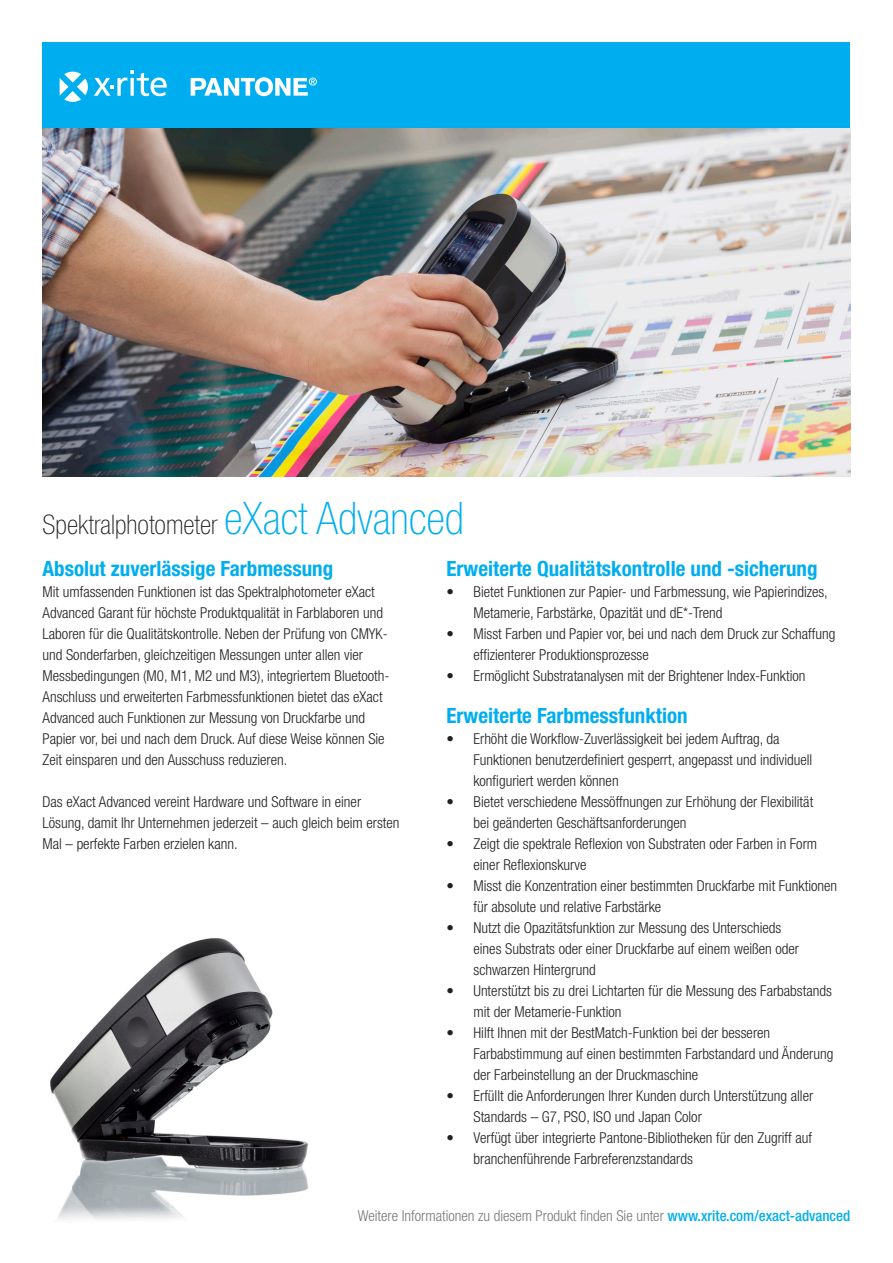
<style>
.page{position:relative;width:893px;height:1263px;background:#fff}
.page>*{position:absolute;margin:0;border:0;box-sizing:border-box;transform-origin:0 0}
.SellSheet-H3{font:100 condensed 27px "Helvetica Neue LT Std";color:#231f20}
.SellSheet-H2{font:700 condensed 21px "Helvetica Neue LT Std";color:#00aeef}
.SellSheet-Body{font:300 condensed 15px/21px "Helvetica Neue LT Std";color:#231f20}
.SellSheet-Info{font:300 condensed 15px "Helvetica Neue LT Std";color:#76787b}
.s1{font-size:45px;color:#00aeef}
.s2{font-weight:500;color:#00aeef}
</style>
<div class="page">
<img style="left:43px;top:128px;width:807px;height:348px">
<div style="left:43px;top:43px;width:807px;height:85px;background:#00aeef"></div>
<img style="left:50px;top:938px;width:259px;height:282px">
<svg style="left:191px;top:77px;width:125px;height:19px"></svg>
<svg style="left:94px;top:70px;width:73px;height:26px"></svg>
<svg style="left:60px;top:72px;width:28px;height:30px"></svg>
<p class="SellSheet-H3" style="left:43px;top:509px;width:423px">Spektralphotometer <span class="s1">eXact Advanced</span></p>
<p class="SellSheet-H2" style="left:446px;top:556px;width:373px">Erweiterte Qualitätskontrolle und -sicherung</p>
<p class="SellSheet-Body" style="left:473px;top:581px;width:356px;text-indent:-27px">• Bietet Funktionen zur Papier- und Farbmessung, wie Papierindizes,<br>Metamerie, Farbstärke, Opazität und dE*-Trend</p>
<p class="SellSheet-Body" style="left:473px;top:623px;width:363px;text-indent:-27px">• Misst Farben und Papier vor, bei und nach dem Druck zur Schaffung effizienterer Produktionsprozesse</p>
<p class="SellSheet-Body" style="left:446px;top:665px;width:360px">• Ermöglicht Substratanalysen mit der Brightener Index-Funktion</p>
<p class="SellSheet-H2" style="left:446px;top:703px;width:243px">Erweiterte Farbmessfunktion</p>
<p class="SellSheet-Body" style="left:473px;top:728px;width:340px;text-indent:-27px">• Erhöht die Workflow-Zuverlässigkeit bei jedem Auftrag, da<br>Funktionen benutzerdefiniert gesperrt, angepasst und individuell konfiguriert werden können</p>
<p class="SellSheet-Body" style="left:473px;top:791px;width:341px;text-indent:-27px">• Bietet verschiedene Messöffnungen zur Erhöhung der Flexibilität bei geänderten Geschäftsanforderungen</p>
<p class="SellSheet-Body" style="left:473px;top:833px;width:345px;text-indent:-27px">• Zeigt die spektrale Reflexion von Substraten oder Farben in Form einer Reflexionskurve</p>
<p class="SellSheet-Body" style="left:473px;top:875px;width:365px;text-indent:-27px">• Misst die Konzentration einer bestimmten Druckfarbe mit Funktionen für absolute und relative Farbstärke</p>
<p class="SellSheet-Body" style="left:473px;top:917px;width:327px;text-indent:-27px">• Nutzt die Opazitätsfunktion zur Messung des Unterschieds eines Substrats oder einer Druckfarbe auf einem weißen oder schwarzen Hintergrund</p>
<p class="SellSheet-Body" style="left:473px;top:980px;width:360px;text-indent:-27px">• Unterstützt bis zu drei Lichtarten für die Messung des Farbabstands mit der Metamerie-Funktion</p>
<p class="SellSheet-Body" style="left:473px;top:1022px;width:361px;text-indent:-27px">• Hilft Ihnen mit der BestMatch-Funktion bei der besseren<br>Farbabstimmung auf einen bestimmten Farbstandard und Änderung der Farbeinstellung an der Druckmaschine</p>
<p class="SellSheet-Body" style="left:473px;top:1085px;width:341px;text-indent:-27px">• Erfüllt die Anforderungen Ihrer Kunden durch Unterstützung aller<br>Standards – G7, PSO, ISO und Japan Color</p>
<p class="SellSheet-Body" style="left:473px;top:1127px;width:340px;text-indent:-27px">• Verfügt über integrierte Pantone-Bibliotheken für den Zugriff auf branchenführende Farbreferenzstandards</p>
<p class="SellSheet-H2" style="left:43px;top:556px;width:292px">Absolut zuverlässige Farbmessung</p>
<p class="SellSheet-Body" style="left:43px;top:581px;width:348px">Mit umfassenden Funktionen ist das Spektralphotometer eXact Advanced Garant für höchste Produktqualität in Farblaboren und Laboren für die Qualitätskontrolle. Neben der Prüfung von CMYK&shy;und Sonderfarben, gleichzeitigen Messungen unter allen vier Messbedingungen (M0, M1, M2 und M3), integriertem Bluetooth-Anschluss und erweiterten Farbmessfunktionen bietet das eXact Advanced auch Funktionen zur Messung von Druckfarbe und Papier vor, bei und nach dem Druck. Auf diese Weise können Sie Zeit einsparen und den Ausschuss reduzieren.</p>
<p class="SellSheet-Body" style="left:43px;top:791px;width:358px">Das eXact Advanced vereint Hardware und Software in einer<br>Lösung, damit Ihr Unternehmen jederzeit – auch gleich beim ersten<br>Mal – perfekte Farben erzielen kann.</p>
<p class="SellSheet-Info" style="left:358px;top:1206px;width:494px">Weitere Informationen zu diesem Produkt finden Sie unter <span class="s2">www.xrite.com/exact-advanced</span></p>
</div>
